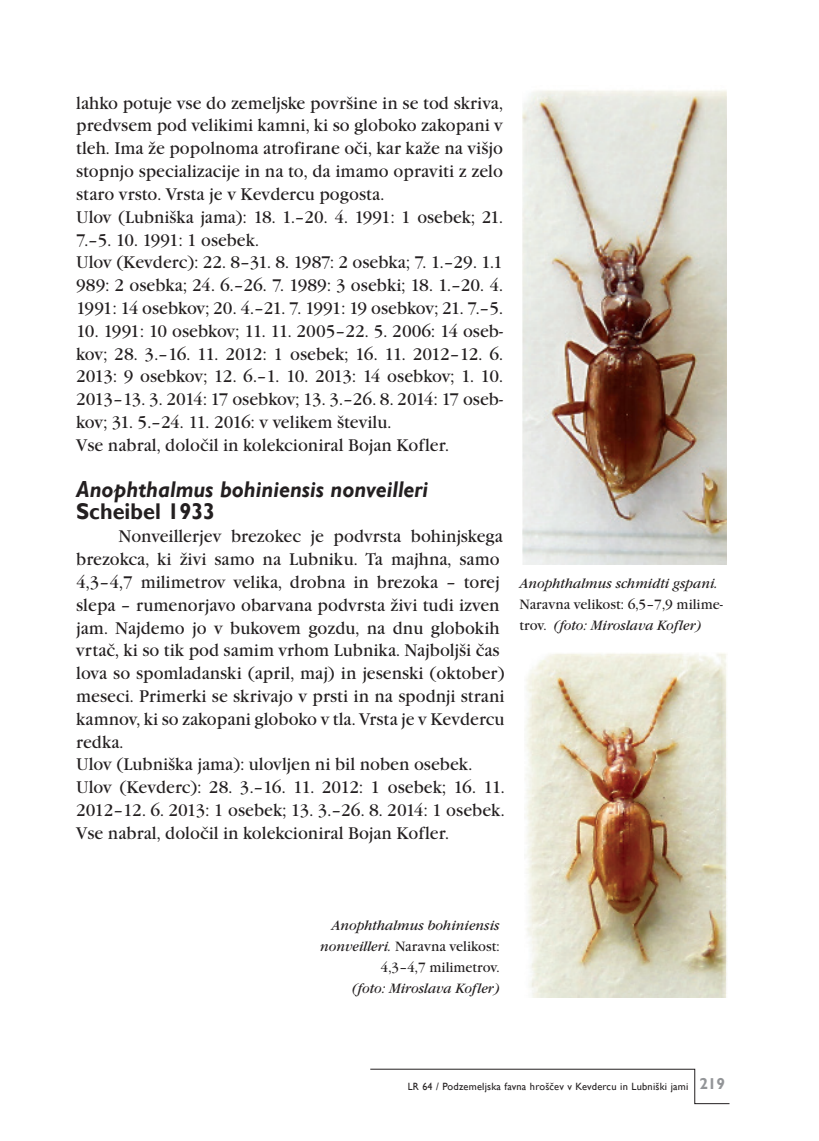
<style>
.page{position:relative;width:819px;height:1141px;background:#fff}
.page>*{position:absolute;margin:0;border:0;box-sizing:border-box;transform-origin:0 0}
.Podnaslov_BOLD_13_R{font:italic 700 22.75px/22.8px "Gill Sans";color:#231f20;scale:.95 1}
.Body__7_first_line{font:17.5px/22.8px "Garamond Itc TEE";color:#231f20;text-align:justify;scale:.95 1}
.Body_7_first_line_b{font:17.5px/22.8px "Garamond Itc TEE";color:#231f20;text-align:justify;scale:.95 1}
.Body_7_first_line_b-2{font:17.5px/22.8px "Garamond Itc TEE";color:#231f20;scale:.94 1}
.Tekst_k_sliki_levo{font:italic 14px/21px "Garamond Itc TEE";color:#231f20;scale:.95 1}
.t1{font:10.5px "Gill Sans";letter-spacing:.02em;color:#231f20;scale:.95 1}
.s1{font-style:normal}
.s2{font-weight:700;font-size:15.75px;color:#939598}
</style>
<div class="page">
<svg style="left:370px;top:1069px;width:360px;height:35px"></svg>
<img style="left:523px;top:90px;width:203px;height:474px">
<img style="left:525px;top:653px;width:202px;height:344px">
<p class="Body__7_first_line" style="left:76px;top:92px;width:450px">lahko potuje vse do zemeljske površine in se tod skriva, predvsem pod velikimi kamni, ki so globoko zakopani v tleh. Ima že popolnoma atrofirane oči, kar kaže na višjo stopnjo specializacije in na to, da imamo opraviti z zelo staro vrsto. Vrsta je v Kevdercu pogosta.</p>
<p class="Body_7_first_line_b-2" style="left:76px;top:206px;width:455px">Ulov (Lubniška jama): 18. 1.–20. 4. 1991: 1 osebek; 21.<br>7.–5. 10. 1991: 1 osebek.</p>
<p class="Body_7_first_line_b" style="left:76px;top:251px;width:450px">Ulov (Kevderc): 22. 8–31. 8. 1987: 2 osebka; 7. 1.–29. 1.1<br>989: 2 osebka; 24. 6.–26. 7. 1989: 3 osebki; 18. 1.–20. 4.<br>1991: 14 osebkov; 20. 4.–21. 7. 1991: 19 osebkov; 21. 7.–5.</p>
<p class="Body_7_first_line_b" style="left:76px;top:320px;width:450px">10. 1991: 10 osebkov; 11. 11. 2005–22. 5. 2006: 14 oseb&shy;kov; 28. 3.–16. 11. 2012: 1 osebek; 16. 11. 2012–12. 6.<br>2013: 9 osebkov; 12. 6.–1. 10. 2013: 14 osebkov; 1. 10.<br>2013–13. 3. 2014: 17 osebkov; 13. 3.–26. 8. 2014: 17 oseb&shy;kov; 31. 5.–24. 11. 2016: v velikem številu.</p>
<p class="Body_7_first_line_b" style="left:76px;top:434px;width:394px">Vse nabral, določil in kolekcioniral Bojan Kofler.</p>
<p class="Podnaslov_BOLD_13_R" style="left:76px;top:478px;width:372px">Anophthalmus bohiniensis nonveilleri<br><span class="s1">Scheibel 1933</span></p>
<p class="Body__7_first_line" style="left:76px;top:525px;width:452px;text-align:left;text-indent:42px">Nonveillerjev brezokec je podvrsta bohinjskega brezokca, ki živi samo na Lubniku. Ta majhna, samo 4,3–4,7 milimetrov velika, drobna in brezoka – torej slepa – rumenorjavo obarvana podvrsta živi tudi izven jam. Najdemo jo v bukovem gozdu, na dnu globokih vrtač, ki so tik pod samim vrhom Lubnika. Najboljši čas lova so spomladanski (april, maj) in jesenski (oktober) meseci. Primerki se skrivajo v prsti in na spodnji strani kamnov, ki so zakopani globoko v tla. Vrsta je v Kevdercu redka.</p>
<p class="Body_7_first_line_b" style="left:76px;top:753px;width:418px">Ulov (Lubniška jama): ulovljen ni bil noben osebek.</p>
<p class="Body_7_first_line_b" style="left:76px;top:776px;width:452px">Ulov (Kevderc): 28. 3.–16. 11. 2012: 1 osebek; 16. 11.<br>2012–12. 6. 2013: 1 osebek; 13. 3.–26. 8. 2014: 1 osebek.</p>
<p class="Body_7_first_line_b" style="left:76px;top:822px;width:394px">Vse nabral, določil in kolekcioniral Bojan Kofler.</p>
<p class="Tekst_k_sliki_levo" style="left:519px;top:573px;width:215px">Anophthalmus schmidti gspani.<br><span class="s1">Naravna velikost: 6,5–7,9 milime&shy;trov.</span> (foto: Miroslava Kofler)</p>
<p class="Tekst_k_sliki_levo" style="left:320px;top:915px;width:190px;text-align:right">Anophthalmus bohiniensis nonveilleri. <span class="s1">Naravna velikost:<br>4,3–4,7 milimetrov.<br></span>(foto: Miroslava Kofler)</p>
<p class="t1" style="left:408px;top:1080px;width:335px">LR 64 / Podzemeljska favna hroščev v Kevdercu in Lubniški jami <span class="s2">219</span></p>
</div>
